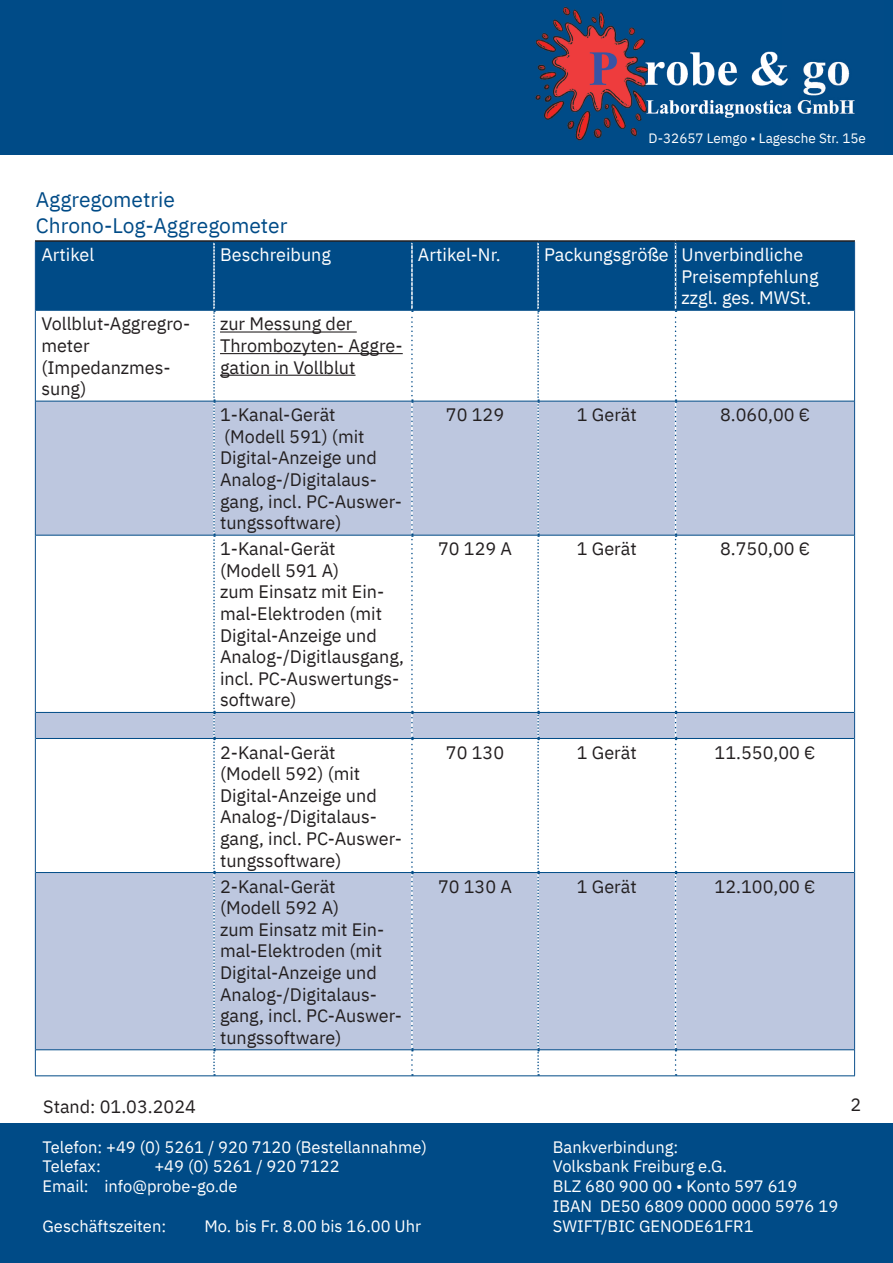
<style>
.page{position:relative;width:893px;height:1263px;background:#fff}
.page>*{position:absolute;margin:0;border:0;box-sizing:border-box;transform-origin:0 0}
.t1{font:21px/25.2px "IBM Plex Sans";color:#004b87}
.t2{font:18px/21.6px "IBM Plex Sans";color:#231f20}
.t3{font:18px/21.6px "IBM Plex Sans";color:#fff}
.t4{font:16.5px/19.8px "IBM Plex Sans";color:#fff}
.t5{font:13.5px "IBM Plex Sans";color:#fff}
</style>
<div class="page">
<div style="left:0;top:1124px;width:893px;height:139px;background:#004b87"></div>
<div style="left:0;top:0;width:893px;height:154px;background:#004b87"></div>
<img style="left:531px;top:6px;width:352px;height:149px">
<div style="left:36px;top:242px;width:818px;height:68px;background:#004b87"></div>
<svg style="left:36px;top:402px;width:818px;height:647px;fill:#bdc7df"></svg>
<hr style="left:35px;top:240px;width:179px;height:2px;background:#231f20">
<hr style="left:214px;top:240px;width:198px;height:2px;background:#231f20">
<hr style="left:412px;top:240px;width:126px;height:2px;background:#231f20">
<hr style="left:538px;top:240px;width:138px;height:2px;background:#231f20">
<hr style="left:676px;top:240px;width:179px;height:2px;background:#231f20">
<hr style="left:35px;top:242px;width:1px;height:68px;background:#0d508c">
<hr style="left:854px;top:242px;width:1px;height:68px;background:#0d508c">
<hr style="left:35px;top:310px;width:1px;height:91px;background:#0d508c">
<hr style="left:854px;top:310px;width:1px;height:91px;background:#0d508c">
<hr style="left:35px;top:401px;width:1px;height:134px;background:#0d508c">
<hr style="left:854px;top:401px;width:1px;height:134px;background:#0d508c">
<hr style="left:35px;top:535px;width:1px;height:177px;background:#0d508c">
<hr style="left:854px;top:535px;width:1px;height:177px;background:#0d508c">
<svg style="left:35px;top:712px;width:1px;height:26px"></svg>
<svg style="left:854px;top:712px;width:1px;height:26px"></svg>
<hr style="left:35px;top:738px;width:1px;height:134px;background:#0d508c">
<hr style="left:854px;top:738px;width:1px;height:134px;background:#0d508c">
<hr style="left:35px;top:872px;width:1px;height:178px;background:#0d508c">
<hr style="left:854px;top:872px;width:1px;height:178px;background:#0d508c">
<svg style="left:35px;top:1050px;width:1px;height:25px"></svg>
<svg style="left:854px;top:1050px;width:1px;height:25px"></svg>
<svg style="left:213px;top:242px;width:2px;height:833px"></svg>
<svg style="left:537px;top:242px;width:2px;height:833px"></svg>
<svg style="left:411px;top:242px;width:2px;height:833px"></svg>
<svg style="left:675px;top:242px;width:2px;height:833px"></svg>
<hr style="left:36px;top:310px;width:178px;height:1px;background:#004b87">
<hr style="left:214px;top:310px;width:198px;height:1px;background:#004b87">
<hr style="left:412px;top:310px;width:126px;height:1px;background:#004b87">
<hr style="left:538px;top:310px;width:138px;height:1px;background:#004b87">
<hr style="left:676px;top:310px;width:178px;height:1px;background:#004b87">
<hr style="left:36px;top:401px;width:178px;height:1px;background:#004b87">
<hr style="left:214px;top:401px;width:198px;height:1px;background:#004b87">
<hr style="left:412px;top:401px;width:126px;height:1px;background:#004b87">
<hr style="left:538px;top:401px;width:138px;height:1px;background:#004b87">
<hr style="left:676px;top:401px;width:178px;height:1px;background:#004b87">
<hr style="left:36px;top:535px;width:178px;height:1px;background:#004b87">
<hr style="left:214px;top:535px;width:198px;height:1px;background:#004b87">
<hr style="left:412px;top:535px;width:126px;height:1px;background:#004b87">
<hr style="left:538px;top:535px;width:138px;height:1px;background:#004b87">
<hr style="left:676px;top:535px;width:178px;height:1px;background:#004b87">
<hr style="left:36px;top:712px;width:178px;height:1px;background:#004b87">
<hr style="left:214px;top:712px;width:198px;height:1px;background:#004b87">
<hr style="left:412px;top:712px;width:126px;height:1px;background:#004b87">
<hr style="left:538px;top:712px;width:138px;height:1px;background:#004b87">
<hr style="left:676px;top:712px;width:178px;height:1px;background:#004b87">
<hr style="left:36px;top:738px;width:178px;height:1px;background:#004b87">
<hr style="left:214px;top:738px;width:198px;height:1px;background:#004b87">
<hr style="left:412px;top:738px;width:126px;height:1px;background:#004b87">
<hr style="left:538px;top:738px;width:138px;height:1px;background:#004b87">
<hr style="left:676px;top:738px;width:178px;height:1px;background:#004b87">
<hr style="left:36px;top:872px;width:178px;height:1px;background:#004b87">
<hr style="left:214px;top:872px;width:198px;height:1px;background:#004b87">
<hr style="left:412px;top:872px;width:126px;height:1px;background:#004b87">
<hr style="left:538px;top:872px;width:138px;height:1px;background:#004b87">
<hr style="left:676px;top:872px;width:178px;height:1px;background:#004b87">
<hr style="left:36px;top:1049px;width:178px;height:1px;background:#004b87">
<hr style="left:214px;top:1049px;width:198px;height:1px;background:#004b87">
<hr style="left:412px;top:1049px;width:126px;height:1px;background:#004b87">
<hr style="left:538px;top:1049px;width:138px;height:1px;background:#004b87">
<hr style="left:676px;top:1049px;width:178px;height:1px;background:#004b87">
<hr style="left:35px;top:1075px;width:179px;height:1px;background:#004b87">
<hr style="left:214px;top:1075px;width:198px;height:1px;background:#004b87">
<hr style="left:412px;top:1075px;width:126px;height:1px;background:#004b87">
<hr style="left:538px;top:1075px;width:138px;height:1px;background:#004b87">
<hr style="left:676px;top:1075px;width:179px;height:1px;background:#004b87">
<hr style="left:220px;top:331px;width:137px;height:2px;background:#231f20">
<hr style="left:220px;top:353px;width:183px;height:1px;background:#231f20">
<hr style="left:220px;top:375px;width:136px;height:1px;background:#231f20">
<p class="t1" style="left:36px;top:185px;width:253px">Aggregometrie<br>Chrono-Log-Aggregometer</p>
<p class="t5" style="left:648px;top:128px;width:219px">D-32657 Lemgo • Lagesche Str. 15e</p>
<p class="t3" style="left:41px;top:242px;width:54px">Artikel</p>
<p class="t3" style="left:220px;top:242px;width:112px">Beschreibung</p>
<p class="t3" style="left:418px;top:242px;width:84px">Artikel-Nr.</p>
<p class="t3" style="left:682px;top:242px;width:139px;text-indent:-137px">Packungsgröße Unverbindliche<br>Preisempfehlung zzgl. ges. MWSt.</p>
<p class="t2" style="left:41px;top:312px;width:150px">Vollblut-Aggregro&shy;meter (Impedanzmes&shy;sung)</p>
<p class="t2" style="left:220px;top:312px;width:184px">zur Messung der<br>Thrombozyten- Aggre&shy;gation in Vollblut</p>
<p class="t2" style="left:220px;top:402px;width:184px">1-Kanal-Gerät<br>(Modell 591) (mit<br>Digital-Anzeige und<br>Analog-/Digitalaus&shy;gang, incl. PC-Auswer&shy;tungssoftware)</p>
<p class="t2" style="left:446px;top:402px;width:60px">70 129</p>
<p class="t2" style="left:577px;top:402px;width:61px">1 Gerät</p>
<p class="t2" style="left:720px;top:402px;width:92px">8.060,00 €</p>
<p class="t2" style="left:220px;top:536px;width:186px">1-Kanal-Gerät<br>(Modell 591 A)<br>zum Einsatz mit Ein&shy;mal-Elektroden (mit<br>Digital-Anzeige und<br>Analog-/Digitlausgang, incl. PC-Auswertungs&shy;software)</p>
<p class="t2" style="left:438px;top:536px;width:76px">70 129 A</p>
<p class="t2" style="left:577px;top:536px;width:61px">1 Gerät</p>
<p class="t2" style="left:720px;top:536px;width:92px">8.750,00 €</p>
<p class="t2" style="left:220px;top:740px;width:184px">2-Kanal-Gerät<br>(Modell 592) (mit<br>Digital-Anzeige und<br>Analog-/Digitalaus&shy;gang, incl. PC-Auswer&shy;tungssoftware)</p>
<p class="t2" style="left:446px;top:740px;width:60px">70 130</p>
<p class="t2" style="left:577px;top:740px;width:61px">1 Gerät</p>
<p class="t2" style="left:715px;top:740px;width:102px">11.550,00 €</p>
<p class="t2" style="left:220px;top:874px;width:184px">2-Kanal-Gerät<br>(Modell 592 A)<br>zum Einsatz mit Ein&shy;mal-Elektroden (mit<br>Digital-Anzeige und<br>Analog-/Digitalaus&shy;gang, incl. PC-Auswer&shy;tungssoftware)</p>
<p class="t2" style="left:438px;top:874px;width:76px">70 130 A</p>
<p class="t2" style="left:577px;top:874px;width:61px">1 Gerät</p>
<p class="t2" style="left:715px;top:874px;width:102px">12.100,00 €</p>
<p class="t2" style="left:43px;top:1095px;width:154px">Stand: 01.03.2024</p>
<p class="t2" style="left:850px;top:1092px;width:12px">2</p>
<p class="t4" style="left:43px;top:1135px;width:386px">Telefon: +49 (0) 5261 / 920 7120 (Bestellannahme)<br>Telefax:</p>
<p class="t4" style="left:43px;top:1155px;width:299px;text-indent:112px">+49 (0) 5261 / 920 7122<br>Email: info@probe-go.de</p>
<p class="t4" style="left:43px;top:1214px;width:125px">Geschäftszeiten:</p>
<p class="t4" style="left:205px;top:1214px;width:218px">Mo. bis Fr. 8.00 bis 16.00 Uhr</p>
<p class="t4" style="left:553px;top:1135px;width:287px">Bankverbindung:<br>Volksbank Freiburg e.G.<br>BLZ 680 900 00 • Konto 597 619<br>IBAN DE50 6809 0000 0000 5976 19<br>SWIFT/BIC GENODE61FR1</p>
</div>
